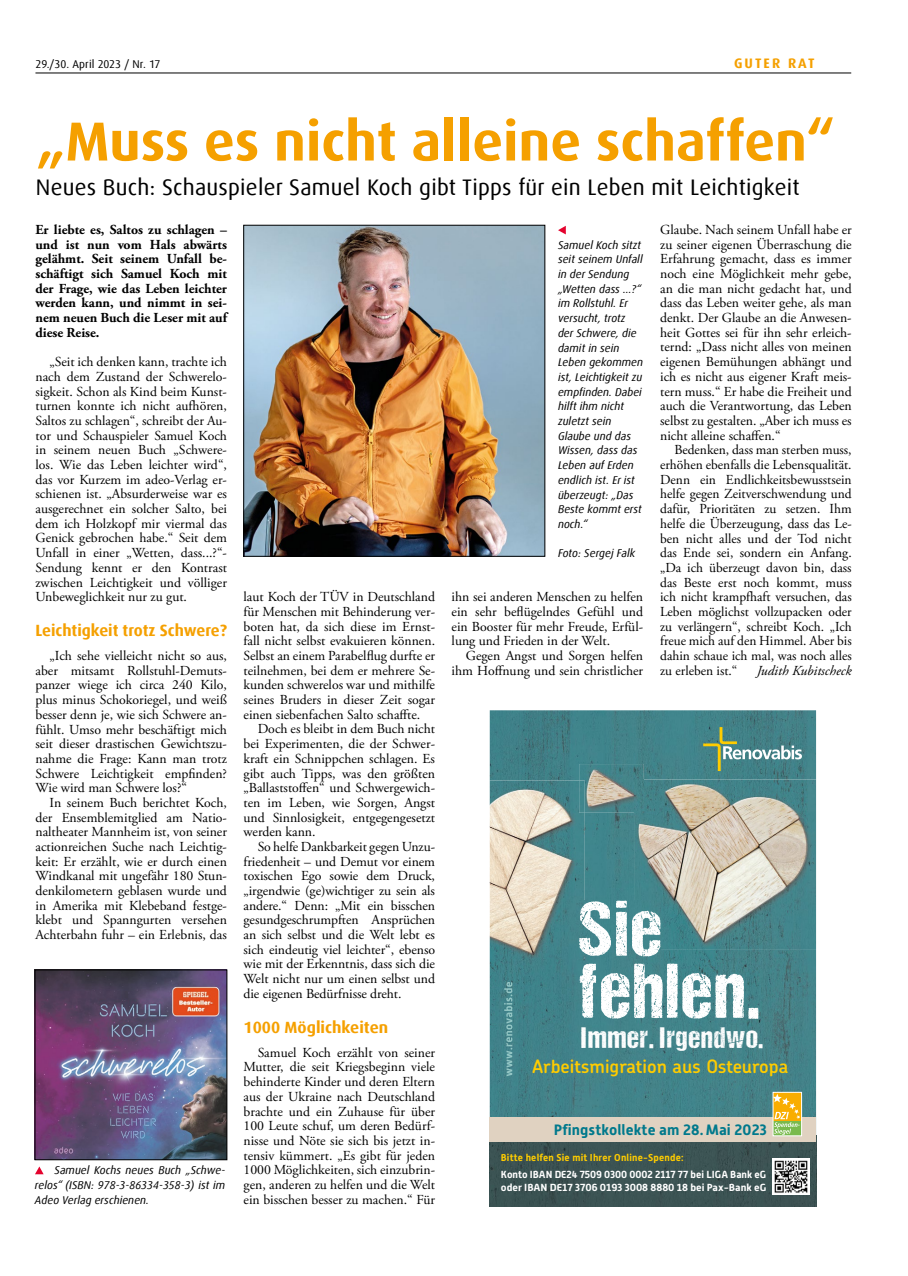
<style>
.page{position:relative;width:908px;height:1276px;background:#fff}
.page>*{position:absolute;margin:0;border:0;box-sizing:border-box;transform-origin:0 0}
.t1{font:77.88px "DCC Ash";letter-spacing:.03em;color:#fff}
.t2{font:700 55px "Dax Offc Pro";color:#f5a000}
.t3{font:29.62px "DCC Ash";letter-spacing:.03em;color:#fff}
.t4{font:22.5px "Dax Offc Pro";letter-spacing:.01em;color:#000}
.t5{font:600 18.5px "Chevin Pro";color:#fc0}
.t6{font:700 16.25px "Dax Offc Pro";color:#f5a000}
.t7{font:15px "Alwyn New Bold 2";letter-spacing:.01em;color:#00798c}
.t8{font:13.75px/14.6px "Adobe Garamond Pro";color:#000;text-align:justify}
.t9{font:700 13.75px/14.6px "Adobe Garamond Pro";color:#000;text-align:justify}
.t10{font:italic 13.75px "Adobe Garamond Pro";color:#000}
.t11{font:700 13.75px "Dax Offc Pro";letter-spacing:.15em;color:#f5a000}
.t12{font:italic 11.25px/14.8px "Dax Offc Pro";color:#000;text-align:justify}
.t13{font:11.25px "Dax Offc Pro";letter-spacing:.005em;color:#000}
.t14{font:10.25px/13.2px "Alwyn New Bold 2";color:#fff}
.t15{font:10px "Alwyn New Bold 2";letter-spacing:.02em;color:#fc0}
</style>
<div class="page">
<hr style="left:35px;top:73px;width:815px;height:1px;background:#000">
<img style="left:489px;top:710px;width:326px;height:70px">
<div style="left:571px;top:813px;width:81px;height:304px;background:#42848b"></div>
<div style="left:489px;top:959px;width:82px;height:158px;background:#408189"></div>
<img style="left:652px;top:950px;width:163px;height:167px">
<svg style="left:703px;top:727px;width:98px;height:44px;background:#5f918c"></svg>
<svg style="left:653px;top:982px;width:9px;height:13px"></svg>
<img style="left:489px;top:780px;width:95px;height:179px">
<img style="left:579px;top:900px;width:5px;height:56px">
<img style="left:634px;top:779px;width:181px;height:171px">
<img style="left:634px;top:900px;width:26px;height:50px">
<img style="left:579px;top:764px;width:64px;height:49px">
<img style="left:579px;top:780px;width:5px;height:33px">
<img style="left:634px;top:779px;width:9px;height:34px">
<img style="left:504px;top:982px;width:8px;height:94px">
<div style="left:489px;top:1142px;width:326px;height:64px;background:#3c5353"></div>
<img style="left:772px;top:1158px;width:36px;height:36px">
<div style="left:489px;top:1117px;width:326px;height:25px;background:#e0d2c1"></div>
<svg style="left:774px;top:1094px;width:25px;height:40px"></svg>
<div style="left:772px;top:1092px;width:29px;height:44px;border:1px solid #fff"></div>
<img style="left:37px;top:972px;width:188px;height:186px">
<div style="left:35px;top:970px;width:192px;height:190px;border:1px solid #000"></div>
<svg style="left:35px;top:1166px;width:9px;height:8px"></svg>
<img style="left:245px;top:227px;width:297px;height:327px">
<div style="left:243px;top:225px;width:301px;height:331px;border:1px solid #000"></div>
<svg style="left:558px;top:226px;width:7px;height:8px"></svg>
<p class="t13" style="left:35px;top:56px;width:126px">29./30. April 2023 / Nr. 17</p>
<p class="t11" style="left:733px;top:54px;width:82px">GUTER RAT</p>
<h2 class="t2" style="left:36px;top:106px;width:800px">„Muss es nicht alleine schaffen“</h2>
<h3 class="t4" style="left:36px;top:173px;width:765px">Neues Buch: Schauspieler Samuel Koch gibt Tipps für ein Leben mit Leichtigkeit</h3>
<p class="t9" style="left:35px;top:222px;width:193px">Er liebte es, Saltos zu schlagen – und ist nun vom Hals abwärts gelähmt. Seit seinem Unfall be&shy;schäftigt sich Samuel Koch mit der Frage, wie das Leben leichter werden kann, und nimmt in sei&shy;nem neuen Buch die Leser mit auf diese Reise.</p>
<p class="t8" style="left:35px;top:355px;width:193px;text-indent:14px">„Seit ich denken kann, trachte ich nach dem Zustand der Schwerelo&shy;sigkeit. Schon als Kind beim Kunst&shy;turnen konnte ich nicht aufhören, Saltos zu schlagen“, schreibt der Au&shy;tor und Schauspieler Samuel Koch in seinem neuen Buch „Schwere&shy;los. Wie das Leben leichter wird“, das vor Kurzem im adeo-Verlag er&shy;schienen ist. „Absurderweise war es ausgerechnet ein solcher Salto, bei dem ich Holzkopf mir viermal das Genick gebrochen habe.“ Seit dem Unfall in einer „Wetten, dass...?“- Sendung kennt er den Kontrast zwischen Leichtigkeit und völliger Unbeweglichkeit nur zu gut.</p>
<p class="t6" style="left:35px;top:620px;width:193px">Leichtigkeit trotz Schwere?</p>
<p class="t8" style="left:35px;top:649px;width:193px;text-indent:14px">„Ich sehe vielleicht nicht so aus, aber mitsamt Rollstuhl-Demuts&shy;panzer wiege ich circa 240 Kilo, plus minus Schokoriegel, und weiß besser denn je, wie sich Schwere an&shy;fühlt. Umso mehr beschäftigt mich seit dieser drastischen Gewichtszu&shy;nahme die Frage: Kann man trotz Schwere Leichtigkeit empfinden?<br>Wie wird man Schwere los?“</p>
<p class="t8" style="left:35px;top:796px;width:193px;text-indent:14px">In seinem Buch berichtet Koch, der Ensemblemitglied am Natio&shy;naltheater Mannheim ist, von seiner actionreichen Suche nach Leichtig&shy;keit: Er erzählt, wie er durch einen Windkanal mit ungefähr 180 Stun&shy;denkilometern geblasen wurde und in Amerika mit Klebeband festge&shy;klebt und Spanngurten versehen Achterbahn fuhr – ein Erlebnis, das</p>
<p class="t12" style="left:35px;top:1163px;width:192px;text-indent:20px">Samuel Kochs neues Buch „Schwe&shy;relos“ (ISBN: 978-3-86334-358-3) ist im Adeo Verlag erschienen.</p>
<p class="t8" style="left:243px;top:590px;width:193px">laut Koch der TÜV in Deutschland für Menschen mit Behinderung ver&shy;boten hat, da sich diese im Ernst&shy;fall nicht selbst evakuieren können.<br>Selbst an einem Parabelflug durfte er teilnehmen, bei dem er mehrere Se&shy;kunden schwerelos war und mithilfe seines Bruders in dieser Zeit sogar einen siebenfachen Salto schaffte.</p>
<p class="t8" style="left:243px;top:722px;width:193px;text-indent:14px">Doch es bleibt in dem Buch nicht bei Experimenten, die der Schwer&shy;kraft ein Schnippchen schlagen. Es gibt auch Tipps, was den größten „Ballaststoffen“ und Schwergewich&shy;ten im Leben, wie Sorgen, Angst und Sinnlosigkeit, entgegengesetzt werden kann.</p>
<p class="t8" style="left:243px;top:840px;width:193px;text-indent:14px">So helfe Dankbarkeit gegen Unzu&shy;friedenheit – und Demut vor einem toxischen Ego sowie dem Druck, „irgendwie (ge)wichtiger zu sein als andere.“ Denn: „Mit ein bisschen gesundgeschrumpften Ansprüchen an sich selbst und die Welt lebt es sich eindeutig viel leichter“, ebenso wie mit der Erkenntnis, dass sich die Welt nicht nur um einen selbst und die eigenen Bedürfnisse dreht.</p>
<p class="t6" style="left:243px;top:1016px;width:146px">1000 Möglichkeiten</p>
<p class="t8" style="left:243px;top:1045px;width:193px;text-indent:14px">Samuel Koch erzählt von seiner Mutter, die seit Kriegsbeginn viele behinderte Kinder und deren Eltern aus der Ukraine nach Deutschland brachte und ein Zuhause für über 100 Leute schuf, um deren Bedürf&shy;nisse und Nöte sie sich bis jetzt in&shy;tensiv kümmert. „Es gibt für jeden 1000 Möglichkeiten, sich einzubrin&shy;gen, anderen zu helfen und die Welt ein bisschen besser zu machen.“ Für</p>
<p class="t12" style="left:557px;top:237px;width:87px;text-align:left">Samuel Koch sitzt seit seinem Unfall in der Sendung „Wetten dass …?“ im Rollstuhl. Er versucht, trotz der Schwere, die damit in sein<br>Leben gekommen ist, Leichtigkeit zu empfinden. Dabei hilft ihm nicht zuletzt sein<br>Glaube und das<br>Wissen, dass das<br>Leben auf Erden endlich ist. Er ist überzeugt: „Das<br>Beste kommt erst noch.“</p>
<p class="t12" style="left:557px;top:546px;width:79px">Foto: Sergej Falk</p>
<p class="t8" style="left:451px;top:590px;width:193px">ihn sei anderen Menschen zu helfen ein sehr beflügelndes Gefühl und ein Booster für mehr Freude, Erfül&shy;lung und Frieden in der Welt.</p>
<p class="t8" style="left:451px;top:649px;width:193px;text-align:right">Gegen Angst und Sorgen helfen ihm Hoffnung und sein christlicher</p>
<p class="t8" style="left:660px;top:223px;width:193px">Glaube. Nach seinem Unfall habe er zu seiner eigenen Überraschung die Erfahrung gemacht, dass es immer noch eine Möglichkeit mehr gebe, an die man nicht gedacht hat, und dass das Leben weiter gehe, als man denkt. Der Glaube an die Anwesen&shy;heit Gottes sei für ihn sehr erleich&shy;ternd: „Dass nicht alles von meinen eigenen Bemühungen abhängt und ich es nicht aus eigener Kraft meis&shy;tern muss.“ Er habe die Freiheit und auch die Verantwortung, das Leben selbst zu gestalten. „Aber ich muss es nicht alleine schaffen.“</p>
<p class="t8" style="left:660px;top:443px;width:193px;text-indent:14px">Bedenken, dass man sterben muss, erhöhen ebenfalls die Lebensqualität.<br>Denn ein Endlichkeitsbewusstsein helfe gegen Zeitverschwendung und dafür, Prioritäten zu setzen. Ihm helfe die Überzeugung, dass das Le&shy;ben nicht alles und der Tod nicht das Ende sei, sondern ein Anfang. „Da ich überzeugt davon bin, dass das Beste erst noch kommt, muss ich nicht krampfhaft versuchen, das Leben möglichst vollzupacken oder zu verlängern“, schreibt Koch. „Ich freue mich auf den Himmel. Aber bis dahin schaue ich mal, was noch alles zu erleben ist.“</p>
<p class="t10" style="left:756px;top:662px;width:96px">Judith Kubitscheck</p>
<h1 class="t1" style="left:578px;top:887px;width:85px">Sie</h1>
<h1 class="t1" style="left:578px;top:949px;width:182px">fehlen.</h1>
<h3 class="t3" style="left:581px;top:1021px;width:183px">Immer. Irgendwo.</h3>
<h3 class="t5" style="left:532px;top:1054px;width:257px">Arbeitsmigration aus Osteuropa</h3>
<p class="t7" style="left:553px;top:1121px;width:214px">Pfingstkollekte am 28. Mai 2023</p>
<p class="t14" style="left:500px;top:1168px;width:267px">Konto IBAN DE24 7509 0300 0002 2117 77 bei LIGA Bank eG oder IBAN DE17 3706 0193 3008 8880 18 bei Pax-Bank eG</p>
<p class="t15" style="left:500px;top:1151px;width:184px">Bitte helfen Sie mit Ihrer Online-Spende:</p>
</div>
